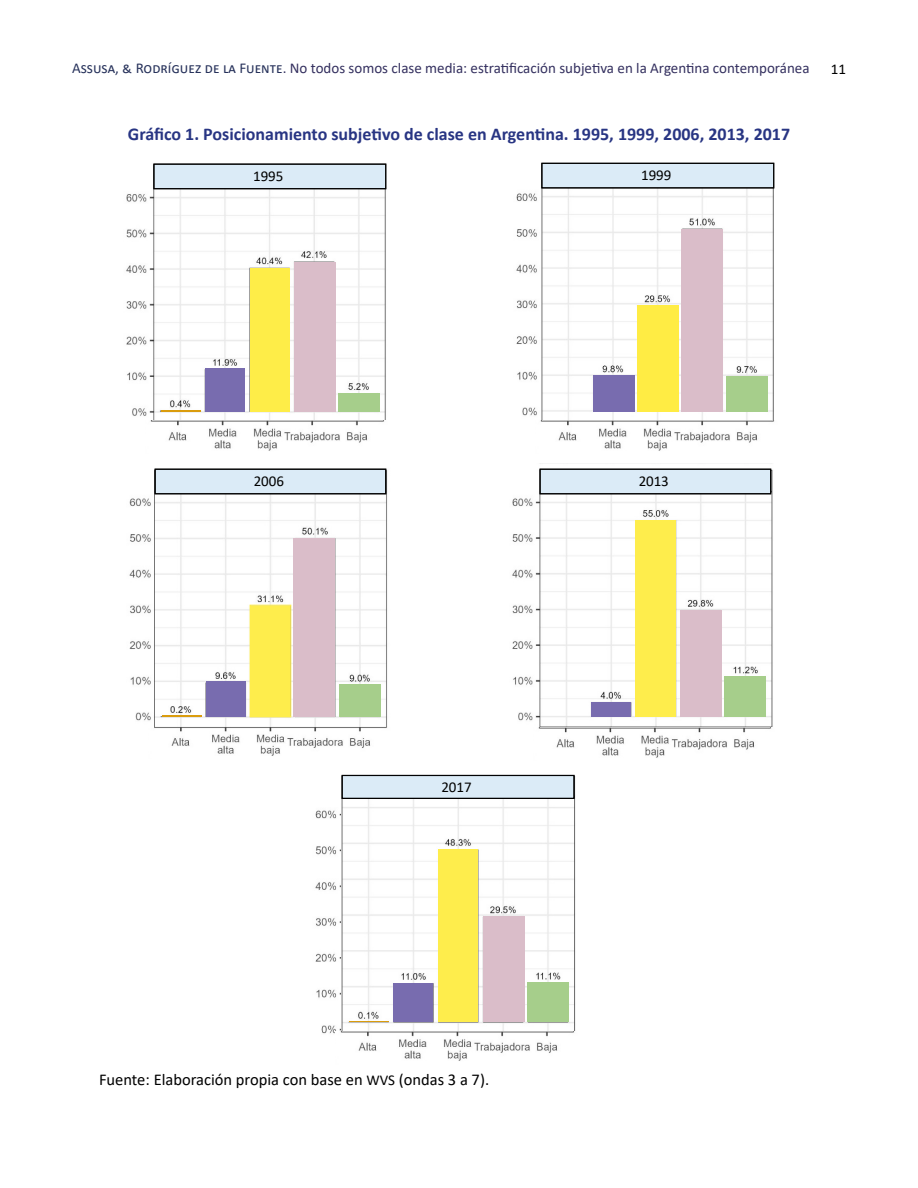
<style>
.page{position:relative;width:918px;height:1188px;background:#fff}
.page>*{position:absolute;margin:0;border:0;box-sizing:border-box;transform-origin:0 0}
.t1{font:700 18px "Calibri";color:#283583}
.t2{font:16.5px "Calibri";color:#000}
.t3{font:15px "Calibri";color:#34305f}
.t4{font:15px "Calibri";letter-spacing:-.005em;color:#000}
.s1{color:#27325b}
.s2{color:#32305f}
.s3{font-size:15px}
</style>
<div class="page">
<img style="left:540px;top:162px;width:235px;height:259px">
<img style="left:126px;top:163px;width:261px;height:258px">
<img style="left:516px;top:193px;width:21px;height:223px">
<img style="left:540px;top:421px;width:234px;height:30px">
<img style="left:150px;top:421px;width:234px;height:30px">
<img style="left:154px;top:468px;width:234px;height:288px">
<img style="left:512px;top:463px;width:261px;height:265px">
<img style="left:129px;top:498px;width:22px;height:223px">
<img style="left:538px;top:728px;width:233px;height:30px">
<img style="left:341px;top:776px;width:235px;height:255px">
<img style="left:315px;top:810px;width:26px;height:224px">
<img style="left:336px;top:1031px;width:239px;height:30px">
<div style="left:205px;top:368px;width:40px;height:43px;background:#786caf"></div>
<div style="left:250px;top:268px;width:40px;height:143px;background:#feed48"></div>
<div style="left:294px;top:262px;width:41px;height:149px;background:#dabdc9"></div>
<div style="left:338px;top:393px;width:42px;height:18px;background:#a6ce8b"></div>
<hr style="left:161px;top:410px;width:40px;height:1px;background:#da9c0d">
<hr style="left:162px;top:715px;width:40px;height:1px;background:#da9c0d">
<div style="left:206px;top:681px;width:40px;height:35px;background:#786caf"></div>
<svg style="left:249px;top:604px;width:43px;height:114px;background:#fdec54"></svg>
<div style="left:251px;top:606px;width:39px;height:110px;border:1px solid #feed4c"></div>
<div style="left:294px;top:538px;width:41px;height:178px;background:#dabdc9"></div>
<div style="left:339px;top:684px;width:42px;height:32px;background:#a6ce8b"></div>
<div style="left:637px;top:305px;width:41px;height:106px;background:#ffec44"></div>
<div style="left:682px;top:229px;width:41px;height:182px;background:#dabdc9"></div>
<div style="left:726px;top:376px;width:41px;height:35px;background:#a6ce8b"></div>
<div style="left:593px;top:375px;width:41px;height:36px;background:#786caf"></div>
<div style="left:635px;top:520px;width:41px;height:197px;background:#feed4c"></div>
<div style="left:680px;top:610px;width:41px;height:107px;background:#dabdc9"></div>
<div style="left:724px;top:677px;width:41px;height:40px;background:#a6ce8b"></div>
<div style="left:591px;top:702px;width:40px;height:15px;background:#786caf"></div>
<div style="left:438px;top:850px;width:40px;height:172px;background:#feed4c"></div>
<div style="left:483px;top:916px;width:41px;height:106px;background:#dabdc9"></div>
<div style="left:527px;top:982px;width:41px;height:40px;background:#a6ce8b"></div>
<div style="left:393px;top:983px;width:40px;height:39px;background:#786caf"></div>
<hr style="left:349px;top:1021px;width:40px;height:1px;background:#da9c0d">
<svg style="left:342px;top:775px;width:232px;height:24px;background:#c4d2dd"></svg>
<div style="left:157px;top:471px;width:227px;height:21px;background:#dbebf7"></div>
<div style="left:155px;top:469px;width:231px;height:25px;border:1px solid #000"></div>
<div style="left:542px;top:471px;width:227px;height:21px;background:#dbebf7"></div>
<div style="left:540px;top:469px;width:231px;height:25px;border:1px solid #000"></div>
<div style="left:156px;top:166px;width:228px;height:21px;background:#dbebf7"></div>
<div style="left:154px;top:164px;width:232px;height:25px;border:1px solid #000"></div>
<div style="left:544px;top:165px;width:228px;height:21px;background:#dbebf7"></div>
<div style="left:542px;top:163px;width:232px;height:25px;border:1px solid #000"></div>
<p class="t3" style="left:72px;top:58px;width:739px"><span class="s1">Assusa, &amp; Rodríguez de la Fuente</span><span class="s2">.</span> No todos somos clase media: estratificación subjetiva en la Argentina contemporánea</p>
<p class="t4" style="left:831px;top:59px;width:17px">11</p>
<p class="t1" style="left:128px;top:121px;width:664px">Gráfico 1. Posicionamiento subjetivo de clase en Argentina. 1995, 1999, 2006, 2013, 2017</p>
<p class="t4" style="left:253px;top:166px;width:32px">1995</p>
<p class="t4" style="left:641px;top:165px;width:32px">1999</p>
<p class="t4" style="left:254px;top:471px;width:32px">2006</p>
<p class="t4" style="left:639px;top:471px;width:32px">2013</p>
<p class="t4" style="left:441px;top:777px;width:32px">2017</p>
<p class="t2" style="left:99px;top:1068px;width:392px">Fuente: Elaboración propia con base en <span class="s3">WVS</span> (ondas 3 a 7).</p>
</div>
